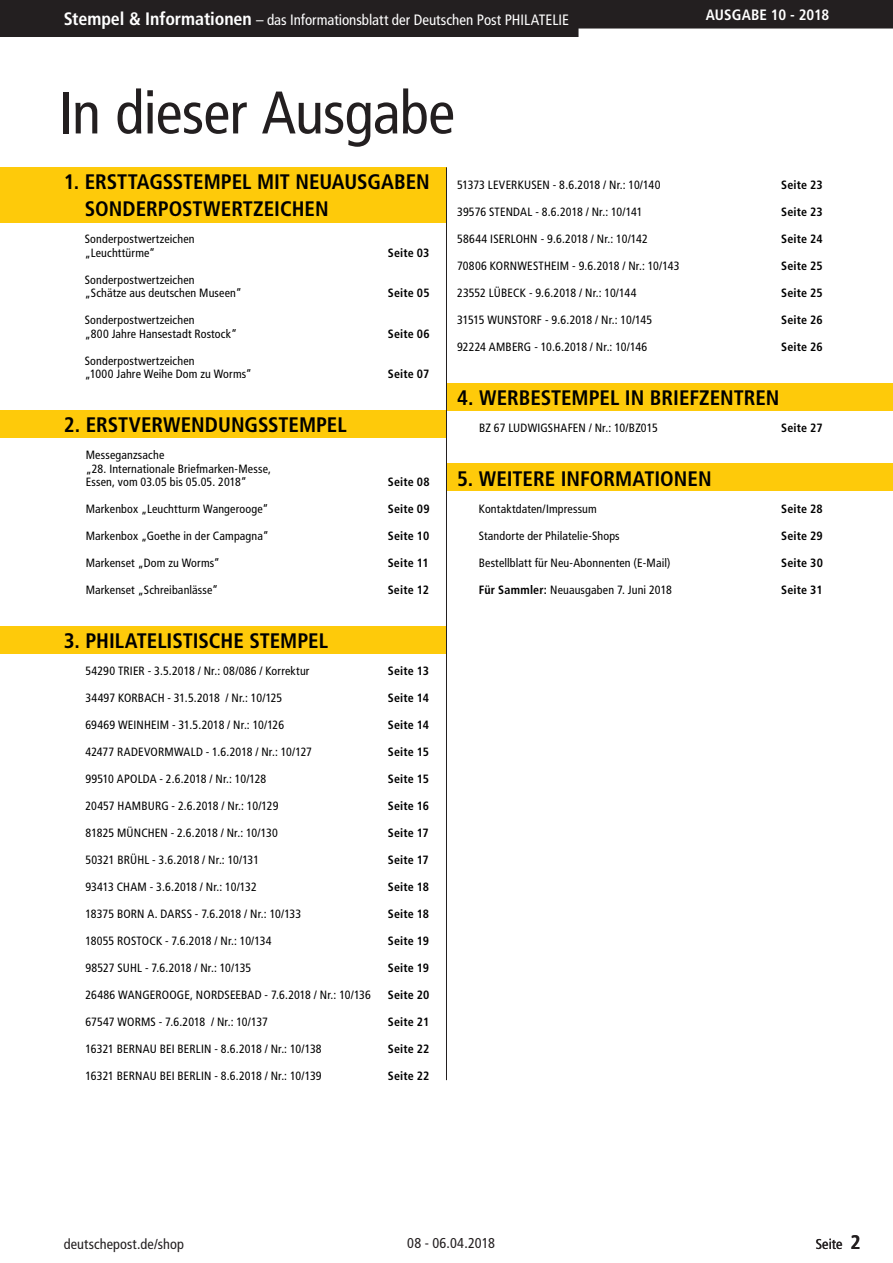
<style>
.page{position:relative;width:893px;height:1263px;background:#fff}
.page>*{position:absolute;margin:0;border:0;box-sizing:border-box;transform-origin:0 0}
.t1{font:condensed 60px "Frutiger LT Std";letter-spacing:-.01em;color:#231f20}
.t2{font:700 condensed 21px/27px "Frutiger LT Std";color:#000}
.t3{font:condensed 15px "Frutiger LT Std";color:#fff}
.t4{font:700 condensed 15px "Frutiger LT Std";color:#fff}
.t5{font:condensed 14.25px "Frutiger LT Std";letter-spacing:.005em;color:#231f20}
.t6{font:condensed 12px/13.5px "Frutiger LT Std";letter-spacing:.01em;color:#000}
.t7{font:700 condensed 12px "Frutiger LT Std";letter-spacing:.015em;color:#000}
.s1{font-weight:700;font-size:18px}
.s2{font-weight:700}
.s3{font-weight:700;font-size:19.5px}
</style>
<div class="page">
<svg style="left:0;top:0;width:893px;height:37px;background:#343131"></svg>
<div style="left:0;top:167px;width:446px;height:56px;background:#feca0a"></div>
<div style="left:0;top:410px;width:446px;height:28px;background:#feca0a"></div>
<div style="left:0;top:626px;width:446px;height:28px;background:#feca0a"></div>
<div style="left:446px;top:383px;width:447px;height:27px;background:#feca0a"></div>
<div style="left:446px;top:463px;width:447px;height:28px;background:#feca0a"></div>
<hr style="left:446px;top:167px;width:1px;height:913px;background:#231f20">
<p class="t3" style="left:64px;top:11px;width:507px"><span class="s1">Stempel &amp; Informationen</span> – das Informationsblatt der Deutschen Post PHILATELIE</p>
<p class="t4" style="left:706px;top:5px;width:125px">AUSGABE 10 - 2018</p>
<h1 class="t1" style="left:58px;top:78px;width:398px">In dieser Ausgabe</h1>
<h2 class="t2" style="left:85px;top:168px;width:347px;text-indent:-21px">1. ERSTTAGSSTEMPEL MIT NEUAUSGABEN<br>SONDERPOSTWERTZEICHEN</h2>
<p class="t6" style="left:85px;top:232px;width:111px">Sonderpostwertzeichen „Leuchttürme“</p>
<p class="t6" style="left:457px;top:178px;width:205px">51373 LEVERKUSEN - 8.6.2018 / Nr.: 10/140</p>
<p class="t7" style="left:781px;top:178px;width:43px">Seite 23</p>
<p class="t6" style="left:457px;top:205px;width:187px">39576 STENDAL - 8.6.2018 / Nr.: 10/141</p>
<p class="t7" style="left:781px;top:205px;width:43px">Seite 23</p>
<p class="t6" style="left:457px;top:232px;width:192px">58644 ISERLOHN - 9.6.2018 / Nr.: 10/142</p>
<p class="t7" style="left:781px;top:232px;width:43px">Seite 24</p>
<p class="t6" style="left:457px;top:259px;width:224px">70806 KORNWESTHEIM - 9.6.2018 / Nr.: 10/143</p>
<p class="t7" style="left:781px;top:259px;width:43px">Seite 25</p>
<p class="t6" style="left:457px;top:286px;width:181px">23552 LÜBECK - 9.6.2018 / Nr.: 10/144</p>
<p class="t7" style="left:781px;top:286px;width:43px">Seite 25</p>
<p class="t6" style="left:457px;top:313px;width:197px">31515 WUNSTORF - 9.6.2018 / Nr.: 10/145</p>
<p class="t7" style="left:781px;top:313px;width:43px">Seite 26</p>
<p class="t6" style="left:457px;top:340px;width:192px">92224 AMBERG - 10.6.2018 / Nr.: 10/146</p>
<p class="t7" style="left:781px;top:340px;width:43px">Seite 26</p>
<h2 class="t2" style="left:457px;top:384px;width:324px">4. WERBESTEMPEL IN BRIEFZENTREN</h2>
<p class="t6" style="left:479px;top:421px;width:180px">BZ 67 LUDWIGSHAFEN / Nr.: 10/BZ015</p>
<p class="t7" style="left:781px;top:421px;width:43px">Seite 27</p>
<h2 class="t2" style="left:457px;top:465px;width:256px">5. WEITERE INFORMATIONEN</h2>
<p class="t6" style="left:479px;top:502px;width:120px">Kontaktdaten/Impressum</p>
<p class="t7" style="left:781px;top:502px;width:43px">Seite 28</p>
<p class="t6" style="left:479px;top:529px;width:142px">Standorte der Philatelie-Shops</p>
<p class="t7" style="left:781px;top:529px;width:43px">Seite 29</p>
<p class="t6" style="left:479px;top:556px;width:193px">Bestellblatt für Neu-Abonnenten (E-Mail)</p>
<p class="t7" style="left:781px;top:556px;width:43px">Seite 30</p>
<p class="t6" style="left:479px;top:583px;width:194px"><span class="s2">Für Sammler:</span> Neuausgaben 7. Juni 2018</p>
<p class="t7" style="left:781px;top:583px;width:43px">Seite 31</p>
<p class="t7" style="left:388px;top:245px;width:43px">Seite 03</p>
<p class="t6" style="left:85px;top:273px;width:158px">Sonderpostwertzeichen<br>„Schätze aus deutschen Museen“</p>
<p class="t7" style="left:388px;top:286px;width:43px">Seite 05</p>
<p class="t6" style="left:85px;top:313px;width:154px">Sonderpostwertzeichen<br>„800 Jahre Hansestadt Rostock“</p>
<p class="t7" style="left:388px;top:326px;width:43px">Seite 06</p>
<p class="t6" style="left:85px;top:354px;width:169px">Sonderpostwertzeichen<br>„1000 Jahre Weihe Dom zu Worms“</p>
<p class="t7" style="left:388px;top:367px;width:43px">Seite 07</p>
<h2 class="t2" style="left:64px;top:411px;width:284px">2. ERSTVERWENDUNGSSTEMPEL</h2>
<p class="t6" style="left:86px;top:448px;width:187px">Messeganzsache<br>„28. Internationale Briefmarken-Messe,<br>Essen, vom 03.05 bis 05.05. 2018“</p>
<p class="t7" style="left:388px;top:475px;width:43px">Seite 08</p>
<p class="t6" style="left:86px;top:502px;width:184px">Markenbox „Leuchtturm Wangerooge“</p>
<p class="t7" style="left:388px;top:502px;width:43px">Seite 09</p>
<p class="t6" style="left:86px;top:529px;width:184px">Markenbox „Goethe in der Campagna“</p>
<p class="t7" style="left:388px;top:529px;width:43px">Seite 10</p>
<p class="t6" style="left:86px;top:556px;width:136px">Markenset „Dom zu Worms“</p>
<p class="t7" style="left:388px;top:556px;width:42px">Seite 11</p>
<p class="t6" style="left:86px;top:583px;width:134px">Markenset „Schreibanlässe“</p>
<p class="t7" style="left:388px;top:583px;width:43px">Seite 12</p>
<h2 class="t2" style="left:64px;top:627px;width:266px">3. PHILATELISTISCHE STEMPEL</h2>
<p class="t6" style="left:85px;top:664px;width:225px">54290 TRIER - 3.5.2018 / Nr.: 08/086 / Korrektur</p>
<p class="t7" style="left:388px;top:664px;width:43px">Seite 13</p>
<p class="t6" style="left:85px;top:691px;width:198px">34497 KORBACH - 31.5.2018 / Nr.: 10/125</p>
<p class="t7" style="left:388px;top:691px;width:43px">Seite 14</p>
<p class="t6" style="left:85px;top:718px;width:200px">69469 WEINHEIM - 31.5.2018 / Nr.: 10/126</p>
<p class="t7" style="left:388px;top:718px;width:43px">Seite 14</p>
<p class="t6" style="left:85px;top:745px;width:228px">42477 RADEVORMWALD - 1.6.2018 / Nr.: 10/127</p>
<p class="t7" style="left:388px;top:745px;width:43px">Seite 15</p>
<p class="t6" style="left:85px;top:772px;width:182px">99510 APOLDA - 2.6.2018 / Nr.: 10/128</p>
<p class="t7" style="left:388px;top:772px;width:43px">Seite 15</p>
<p class="t6" style="left:85px;top:799px;width:194px">20457 HAMBURG - 2.6.2018 / Nr.: 10/129</p>
<p class="t7" style="left:388px;top:799px;width:43px">Seite 16</p>
<p class="t6" style="left:85px;top:826px;width:194px">81825 MÜNCHEN - 2.6.2018 / Nr.: 10/130</p>
<p class="t7" style="left:388px;top:826px;width:43px">Seite 17</p>
<p class="t6" style="left:85px;top:853px;width:175px">50321 BRÜHL - 3.6.2018 / Nr.: 10/131</p>
<p class="t7" style="left:388px;top:853px;width:43px">Seite 17</p>
<p class="t6" style="left:85px;top:880px;width:173px">93413 CHAM - 3.6.2018 / Nr.: 10/132</p>
<p class="t7" style="left:388px;top:880px;width:43px">Seite 18</p>
<p class="t6" style="left:85px;top:907px;width:217px">18375 BORN A. DARSS - 7.6.2018 / Nr.: 10/133</p>
<p class="t7" style="left:388px;top:907px;width:43px">Seite 18</p>
<p class="t6" style="left:85px;top:934px;width:188px">18055 ROSTOCK - 7.6.2018 / Nr.: 10/134</p>
<p class="t7" style="left:388px;top:934px;width:43px">Seite 19</p>
<p class="t6" style="left:85px;top:961px;width:167px">98527 SUHL - 7.6.2018 / Nr.: 10/135</p>
<p class="t7" style="left:388px;top:961px;width:43px">Seite 19</p>
<p class="t6" style="left:85px;top:988px;width:287px">26486 WANGEROOGE, NORDSEEBAD - 7.6.2018 / Nr.: 10/136</p>
<p class="t7" style="left:388px;top:988px;width:43px">Seite 20</p>
<p class="t6" style="left:85px;top:1015px;width:184px">67547 WORMS - 7.6.2018 / Nr.: 10/137</p>
<p class="t7" style="left:388px;top:1015px;width:43px">Seite 21</p>
<p class="t6" style="left:85px;top:1042px;width:238px">16321 BERNAU BEI BERLIN - 8.6.2018 / Nr.: 10/138</p>
<p class="t7" style="left:388px;top:1042px;width:43px">Seite 22</p>
<p class="t6" style="left:85px;top:1069px;width:238px">16321 BERNAU BEI BERLIN - 8.6.2018 / Nr.: 10/139</p>
<p class="t7" style="left:388px;top:1069px;width:43px">Seite 22</p>
<p class="t5" style="left:64px;top:1235px;width:122px">deutschepost.de/shop</p>
<p class="t5" style="left:407px;top:1235px;width:89px">08 - 06.04.2018</p>
<p class="t5" style="left:816px;top:1235px;width:46px">Seite <span class="s3">2</span></p>
</div>
